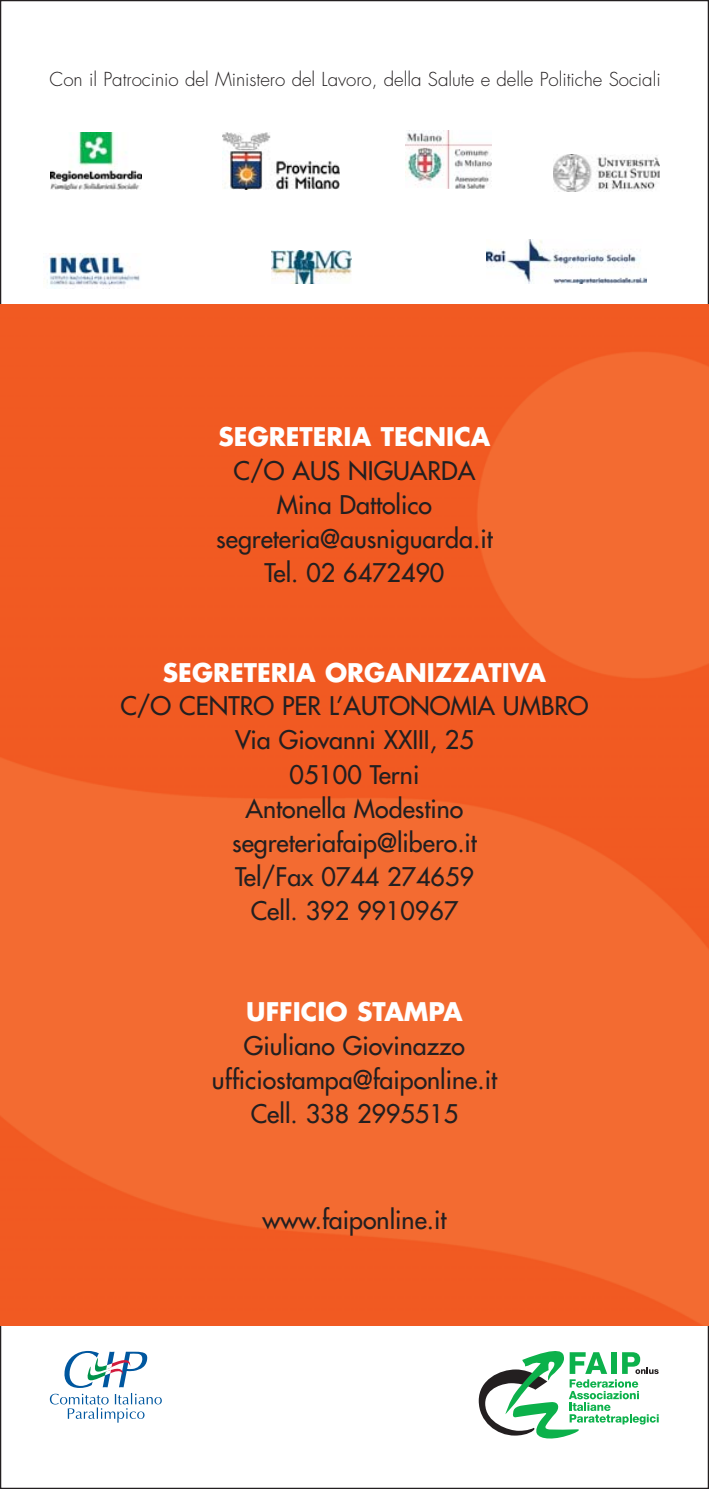
<style>
.page{position:relative;width:709px;height:1489px;background:#fff}
.page>*{position:absolute;margin:0;border:0;box-sizing:border-box;transform-origin:0 0}
.t1{font:25px/34px "Futura LT";color:#231f20;text-align:center}
.t2{font:700 25px "Futura LT";color:#fff}
.t3{font:300 18.75px "Futura LT";letter-spacing:-.005em;color:#231f20}
</style>
<div class="page">
<img style="left:0;top:305px;width:709px;height:1020px">
<svg style="left:479px;top:1351px;width:179px;height:87px"></svg>
<svg style="left:50px;top:1351px;width:110px;height:71px"></svg>
<img style="left:50px;top:132px;width:91px;height:57px">
<img style="left:486px;top:239px;width:160px;height:44px">
<img style="left:272px;top:250px;width:79px;height:33px">
<img style="left:47px;top:253px;width:93px;height:36px">
<img style="left:222px;top:133px;width:118px;height:57px">
<img style="left:406px;top:130px;width:85px;height:59px">
<img style="left:553px;top:154px;width:106px;height:38px">
<p class="t3" style="left:50px;top:68px;width:612px">Con il Patrocinio del Ministero del Lavoro, della Salute e delle Politiche Sociali</p>
<p class="t2" style="left:218px;top:422px;width:273px">SEGRETERIA TECNICA</p>
<p class="t1" style="left:216px;top:455px;width:278px">C/O AUS NIGUARDA<br>Mina Dattolico segreteria@ausniguarda.it<br>Tel. 02 6472490</p>
<p class="t2" style="left:163px;top:658px;width:385px">SEGRETERIA ORGANIZZATIVA</p>
<p class="t1" style="left:120px;top:691px;width:470px">C/O CENTRO PER L’AUTONOMIA UMBRO<br>Via Giovanni XXIII, 25<br>05100 Terni<br>Antonella Modestino segreteriafaip@libero.it<br>Tel/Fax 0744 274659<br>Cell. 392 9910967</p>
<p class="t2" style="left:246px;top:997px;width:218px">UFFICIO STAMPA</p>
<p class="t1" style="left:212px;top:1030px;width:287px">Giuliano Giovinazzo ufficiostampa@faiponline.it<br>Cell. 338 2995515</p>
<p class="t1" style="left:262px;top:1204px;width:185px">www.faiponline.it</p>
</div>
